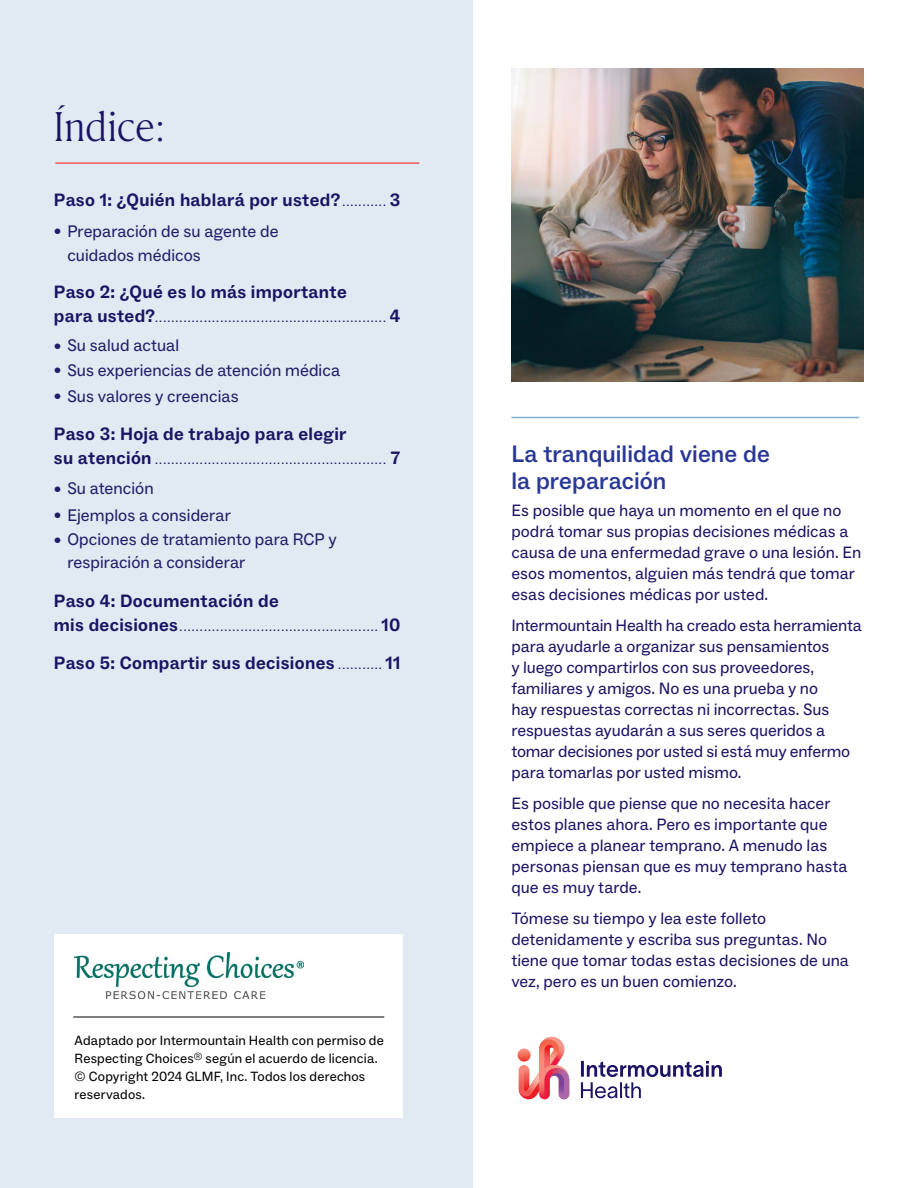
<style>
.page{position:relative;width:918px;height:1188px;background:#fff}
.page>*{position:absolute;margin:0;border:0;box-sizing:border-box;transform-origin:0 0}
.t1{font:41.25px "Rector";letter-spacing:.01em;color:#1b1464}
.head_2{font:500 24px/27px "ABC Social";letter-spacing:.005em;color:#293896}
.toc_subhead{font:700 18px "ABC Social";letter-spacing:.02em;color:#1b1464}
.t2{font:16.8px/24px "ABC Social";letter-spacing:.005em;color:#231d69}
.Opening_paragraph{font:16.5px/21px "ABC Social";letter-spacing:.015em;color:#1b1464}
.t3{font:13.5px/18px "ABC Social";letter-spacing:.015em;color:#000}
.toc_subhead-2{font:700 9px "ABC Social";color:#1b1464}
.s1{font-size:9px}
.s2{font-size:13.5px}
.s3{font-size:18px}
</style>
<div class="page">
<div style="left:0;top:0;width:472px;height:1188px;background:#e1eaf2"></div>
<hr style="left:55px;top:162px;width:364px;height:2px;background:#f15856">
<svg style="left:581px;top:1061px;width:141px;height:37px"></svg>
<svg style="left:519px;top:1037px;width:50px;height:62px"></svg>
<hr style="left:511px;top:417px;width:348px;height:1px;background:#7cafd1">
<img style="left:511px;top:68px;width:353px;height:314px">
<div style="left:55px;top:934px;width:348px;height:184px;background:#fff"></div>
<img style="left:75px;top:952px;width:229px;height:47px">
<hr style="left:73px;top:1017px;width:311px;height:1px;background:#000">
<p class="t1" style="left:54px;top:99px;width:112px">Índice:</p>
<p class="toc_subhead" style="left:54px;top:189px;width:348px">Paso 1: ¿Quién hablará por usted? <span class="s1">. . . . . . . . . . .</span> 3</p>
<p class="t2" style="left:67px;top:219px;width:213px;text-indent:-14px"><span class="s2">•</span> Preparación de su agente de cuidados médicos</p>
<p class="toc_subhead" style="left:54px;top:281px;width:295px">Paso 2: ¿Qué es lo más importante</p>
<p class="toc_subhead-2" style="left:54px;top:314px;width:348px"><span class="s3">para usted?</span>......................................................... <span class="s3">4</span></p>
<p class="t2" style="left:54px;top:334px;width:127px"><span class="s2">•</span> Su salud actual</p>
<p class="t2" style="left:54px;top:359px;width:288px"><span class="s2">•</span> Sus experiencias de atención médica</p>
<p class="t2" style="left:54px;top:385px;width:186px"><span class="s2">•</span> Sus valores y creencias</p>
<p class="toc_subhead" style="left:54px;top:423px;width:294px">Paso 3: Hoja de trabajo para elegir</p>
<p class="toc_subhead-2" style="left:54px;top:455px;width:348px"><span class="s3">su atención</span> ......................................................... <span class="s3">7</span></p>
<p class="t2" style="left:54px;top:477px;width:101px"><span class="s2">•</span> Su atención</p>
<p class="t2" style="left:54px;top:503px;width:178px"><span class="s2">•</span> Ejemplos a considerar</p>
<p class="t2" style="left:67px;top:529px;width:271px;line-height:22.5px;text-indent:-14px"><span class="s2">•</span> Opciones de tratamiento para RCP y respiración a considerar</p>
<p class="toc_subhead" style="left:54px;top:590px;width:226px">Paso 4: Documentación de</p>
<p class="toc_subhead-2" style="left:54px;top:623px;width:348px"><span class="s3">mis decisiones</span>................................................. <span class="s3">10</span></p>
<p class="toc_subhead" style="left:54px;top:652px;width:348px">Paso 5: Compartir sus decisiones <span class="s1">. . . . . . . . . . .</span> 11</p>
<p class="t3" style="left:75px;top:1032px;width:311px">Adaptado por Intermountain Health con permiso de Respecting Choices<sup>®</sup> según el acuerdo de licencia. © Copyright 2024 GLMF, Inc. Todos los derechos reservados.</p>
<p class="head_2" style="left:511px;top:441px;width:260px">La tranquilidad viene de la preparación</p>
<p class="Opening_paragraph" style="left:511px;top:501px;width:352px">Es posible que haya un momento en el que no podrá tomar sus propias decisiones médicas a causa de una enfermedad grave o una lesión. En esos momentos, alguien más tendrá que tomar esas decisiones médicas por usted.</p>
<p class="Opening_paragraph" style="left:511px;top:615px;width:352px">Intermountain Health ha creado esta herramienta para ayudarle a organizar sus pensamientos<br>y luego compartirlos con sus proveedores, familiares y amigos. No es una prueba y no<br>hay respuestas correctas ni incorrectas. Sus respuestas ayudarán a sus seres queridos a tomar decisiones por usted si está muy enfermo para tomarlas por usted mismo.</p>
<p class="Opening_paragraph" style="left:511px;top:793px;width:338px">Es posible que piense que no necesita hacer estos planes ahora. Pero es importante que empiece a planear temprano. A menudo las personas piensan que es muy temprano hasta que es muy tarde.</p>
<p class="Opening_paragraph" style="left:511px;top:908px;width:339px">Tómese su tiempo y lea este folleto detenidamente y escriba sus preguntas. No tiene que tomar todas estas decisiones de una vez, pero es un buen comienzo.</p>
</div>
